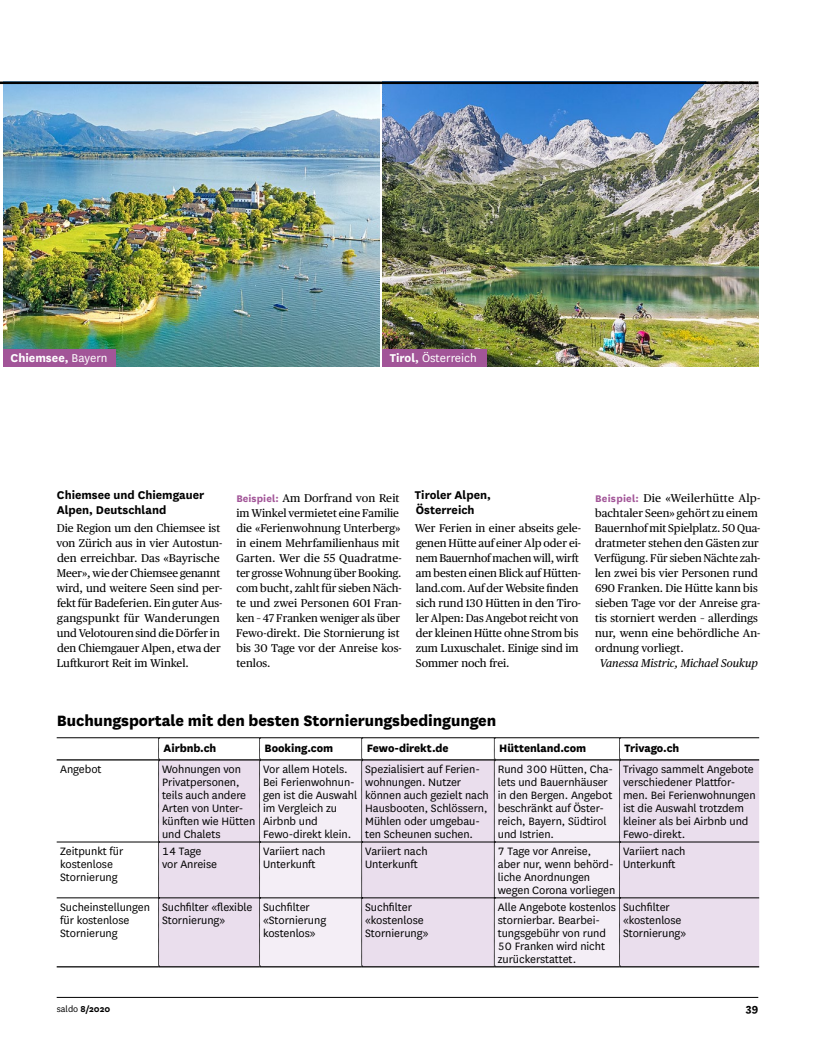
<style>
.page{position:relative;width:815px;height:1053px;background:#fff}
.page>*{position:absolute;margin:0;border:0;box-sizing:border-box;transform-origin:0 0}
.t1{font:800 17.5px "National";letter-spacing:-.005em;color:#000}
.t2{font:13.25px "National";color:#fff}
.t3{font:700 13.25px "National";color:#fff}
.t4{font:700 13.12px/15px "National";color:#000}
.t5{font:12.5px/13.1px "National";letter-spacing:-.005em;color:#000}
.t6{font:800 12.5px "National";letter-spacing:-.005em;color:#000}
.t7{font:700 12.5px "National";color:#000}
.t8{font:11.25px/15px "Publico Text";letter-spacing:-.005em;color:#000}
.t9{font:italic 11.25px "Publico Text";letter-spacing:-.005em;color:#000}
.t10{font:700 10px "National";color:#000}
.s1{font-weight:400}
.s2{font-weight:700}
.s3{font-family:"National";font-weight:700;color:#a25598}
</style>
<div class="page">
<hr style="left:57px;top:997px;width:701px;height:1px;background:#000">
<div style="left:160px;top:760px;width:599px;height:206px;background:#eadeed"></div>
<svg style="left:261px;top:760px;width:358px;height:206px;background:#eee6f0"></svg>
<svg style="left:158px;top:738px;width:2px;height:228px"></svg>
<svg style="left:259px;top:738px;width:2px;height:228px"></svg>
<svg style="left:361px;top:738px;width:2px;height:228px"></svg>
<svg style="left:494px;top:738px;width:1px;height:228px"></svg>
<svg style="left:619px;top:738px;width:1px;height:228px"></svg>
<hr style="left:57px;top:759px;width:102px;height:1px;background:#000">
<hr style="left:57px;top:737px;width:102px;height:1px;background:#000">
<hr style="left:159px;top:737px;width:101px;height:1px;background:#000">
<hr style="left:260px;top:737px;width:102px;height:1px;background:#000">
<hr style="left:619px;top:737px;width:140px;height:1px;background:#000">
<hr style="left:57px;top:966px;width:102px;height:1px;background:#000">
<hr style="left:159px;top:966px;width:101px;height:1px;background:#000">
<hr style="left:260px;top:966px;width:102px;height:1px;background:#000">
<hr style="left:362px;top:966px;width:132px;height:1px;background:#000">
<hr style="left:494px;top:966px;width:125px;height:1px;background:#000">
<hr style="left:619px;top:966px;width:140px;height:1px;background:#000">
<hr style="left:57px;top:841px;width:102px;height:1px;background:#000">
<hr style="left:159px;top:841px;width:101px;height:1px;background:#000">
<hr style="left:260px;top:841px;width:102px;height:1px;background:#000">
<hr style="left:362px;top:841px;width:132px;height:1px;background:#000">
<hr style="left:494px;top:841px;width:125px;height:1px;background:#000">
<hr style="left:619px;top:841px;width:140px;height:1px;background:#000">
<hr style="left:159px;top:759px;width:101px;height:1px;background:#000">
<hr style="left:260px;top:759px;width:102px;height:1px;background:#000">
<hr style="left:619px;top:759px;width:140px;height:1px;background:#000">
<hr style="left:362px;top:737px;width:132px;height:1px;background:#000">
<hr style="left:362px;top:759px;width:132px;height:1px;background:#000">
<hr style="left:494px;top:737px;width:125px;height:1px;background:#000">
<hr style="left:494px;top:759px;width:125px;height:1px;background:#000">
<hr style="left:57px;top:897px;width:102px;height:1px;background:#000">
<hr style="left:159px;top:897px;width:101px;height:1px;background:#000">
<hr style="left:260px;top:897px;width:102px;height:1px;background:#000">
<hr style="left:362px;top:897px;width:132px;height:1px;background:#000">
<hr style="left:494px;top:897px;width:125px;height:1px;background:#000">
<hr style="left:619px;top:897px;width:140px;height:1px;background:#000">
<img style="left:4px;top:84px;width:375px;height:282px">
<img style="left:383px;top:84px;width:375px;height:282px">
<hr style="left:0;top:81px;width:758px;height:3px;background:#000">
<div style="left:4px;top:349px;width:112px;height:17px;background:#a25598"></div>
<div style="left:383px;top:349px;width:104px;height:17px;background:#a25598"></div>
<p class="t3" style="left:11px;top:348px;width:98px">Chiemsee, <span class="s1">Bayern</span></p>
<p class="t2" style="left:390px;top:349px;width:89px"><span class="s2">Tirol,</span> Österreich</p>
<p class="t4" style="left:57px;top:487px;width:149px">Chiemsee und Chiemgauer<br>Alpen, Deutschland</p>
<p class="t8" style="left:56px;top:519px;width:167px">Die Region um den Chiemsee ist von Zürich aus in vier Autostun&shy;den erreichbar. Das «Bayrische<br>Meer», wie der Chiemsee genannt wird, und weitere Seen sind per&shy;fekt für Badeferien. Ein guter Aus&shy;gangspunkt für Wanderungen und Velotouren sind die Dörfer in den Chiemgauer Alpen, etwa der<br>Luftkurort Reit im Winkel.</p>
<p class="t8" style="left:236px;top:489px;width:167px"><span class="s3">Beispiel:</span> Am Dorfrand von Reit im Winkel vermietet eine Familie die «Ferienwohnung Unterberg» in einem Mehrfamilienhaus mit<br>Garten. Wer die 55 Quadratme&shy;ter grosse Wohnung über Booking. com bucht, zahlt für sieben Näch&shy;te und zwei Personen 601 Fran&shy;ken – 47 Franken weniger als über<br>Fewo-direkt. Die Stornierung ist bis 30 Tage vor der Anreise kos&shy;tenlos.</p>
<p class="t4" style="left:415px;top:487px;width:77px">Tiroler Alpen,<br>Österreich</p>
<p class="t8" style="left:415px;top:519px;width:168px">Wer Ferien in einer abseits gele&shy;genen Hütte auf einer Alp oder ei&shy;nem Bauernhof machen will, wirft am besten einen Blick auf Hütten&shy;land.com. Auf der Website finden sich rund 130 Hütten in den Tiro&shy;ler Alpen: Das Angebot reicht von der kleinen Hütte ohne Strom bis zum Luxuschalet. Einige sind im<br>Sommer noch frei.</p>
<p class="t8" style="left:594px;top:489px;width:168px"><span class="s3">Beispiel:</span> Die «Weilerhütte Alp&shy;bachtaler Seen» gehört zu einem<br>Bauernhof mit Spielplatz. 50 Qua&shy;dratmeter stehen den Gästen zur<br>Verfügung. Für sieben Nächte zah&shy;len zwei bis vier Personen rund<br>690 Franken. Die Hütte kann bis sieben Tage vor der Anreise gra&shy;tis storniert werden – allerdings nur, wenn eine behördliche An&shy;ordnung vorliegt.</p>
<p class="t9" style="left:600px;top:654px;width:160px">Vanessa Mistric, Michael Soukup</p>
<h1 class="t1" style="left:57px;top:707px;width:441px">Buchungsportale mit den besten Stornierungsbedingungen</h1>
<p class="t6" style="left:164px;top:739px;width:54px">Airbnb.ch</p>
<p class="t6" style="left:265px;top:739px;width:70px">Booking.com</p>
<p class="t6" style="left:367px;top:739px;width:84px">Fewo-direkt.de</p>
<p class="t6" style="left:499px;top:739px;width:88px">Hüttenland.com</p>
<p class="t6" style="left:624px;top:739px;width:56px">Trivago.ch</p>
<p class="t5" style="left:60px;top:761px;width:43px">Angebot</p>
<p class="t5" style="left:162px;top:761px;width:95px">Wohnungen von<br>Privatpersonen, teils auch andere<br>Arten von Unter&shy;künften wie Hütten und Chalets</p>
<p class="t5" style="left:263px;top:761px;width:96px">Vor allem Hotels.<br>Bei Ferienwohnun&shy;gen ist die Auswahl im Vergleich zu<br>Airbnb und<br>Fewo-direkt klein.</p>
<p class="t5" style="left:365px;top:761px;width:125px">Spezialisiert auf Ferien&shy;wohnungen. Nutzer können auch gezielt nach<br>Hausbooten, Schlössern,<br>Mühlen oder umgebau&shy;ten Scheunen suchen.</p>
<p class="t5" style="left:498px;top:761px;width:117px">Rund 300 Hütten, Cha&shy;lets und Bauernhäuser in den Bergen. Angebot beschränkt auf Öster&shy;reich, Bayern, Südtirol und Istrien.</p>
<p class="t5" style="left:623px;top:761px;width:134px">Trivago sammelt Angebote verschiedener Plattfor&shy;men. Bei Ferienwohnungen ist die Auswahl trotzdem kleiner als bei Airbnb und<br>Fewo-direkt.</p>
<p class="t5" style="left:60px;top:843px;width:65px">Zeitpunkt für kostenlose<br>Stornierung</p>
<p class="t5" style="left:162px;top:843px;width:56px">14 Tage vor Anreise</p>
<p class="t5" style="left:263px;top:843px;width:64px">Variiert nach<br>Unterkunft</p>
<p class="t5" style="left:365px;top:843px;width:64px">Variiert nach<br>Unterkunft</p>
<p class="t5" style="left:498px;top:843px;width:119px">7 Tage vor Anreise, aber nur, wenn behörd&shy;liche Anordnungen wegen Corona vorliegen</p>
<p class="t5" style="left:623px;top:843px;width:64px">Variiert nach<br>Unterkunft</p>
<p class="t5" style="left:60px;top:899px;width:91px">Sucheinstellungen für kostenlose<br>Stornierung</p>
<p class="t5" style="left:162px;top:899px;width:92px">Suchfilter «flexible<br>Stornierung»</p>
<p class="t5" style="left:263px;top:899px;width:65px">Suchfilter «Stornierung kostenlos»</p>
<p class="t5" style="left:365px;top:899px;width:65px">Suchfilter «kostenlose<br>Stornierung»</p>
<p class="t5" style="left:498px;top:899px;width:120px">Alle Angebote kostenlos stornierbar. Bearbei&shy;tungsgebühr von rund<br>50 Franken wird nicht zurückerstattet.</p>
<p class="t5" style="left:623px;top:899px;width:65px">Suchfilter «kostenlose<br>Stornierung»</p>
<p class="t10" style="left:57px;top:1001px;width:55px"><span class="s1">saldo</span> 8/2020</p>
<p class="t7" style="left:746px;top:999px;width:14px">39</p>
</div>
